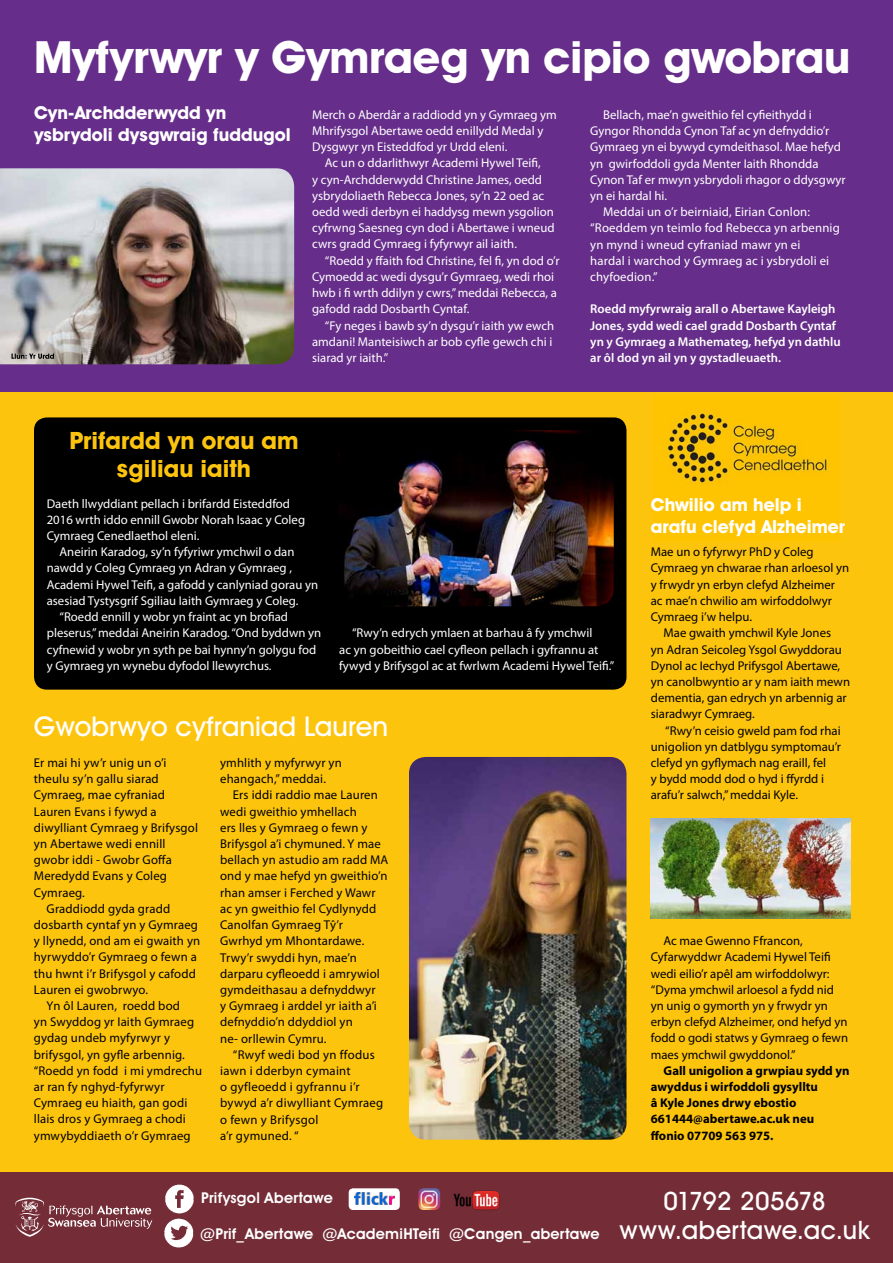
<style>
.page{position:relative;width:893px;height:1263px;background:#fff}
.page>*{position:absolute;margin:0;border:0;box-sizing:border-box;transform-origin:0 0}
.t1{font:700 44.7px "Avant Garde IT Cby BT";letter-spacing:-.01em;color:#fff}
.t2{font:500 27.45px "Avant Garde IT Cby BT";color:#fff}
.t3{font:500 25.5px "Avant Garde IT Cby BT";letter-spacing:-.02em;color:#fff}
.t4{font:700 24px/28.8px "Avant Garde IT Cby BT";color:#fdc40e;text-align:center}
.t5{font:700 18px/21.6px "Avant Garde IT Cby BT";color:#fff}
.t6{font:600 15px "Avant Garde IT Cby BT";letter-spacing:.015em;color:#fff}
.t7{font:12.75px/16.2px "Myriad Pro";letter-spacing:.01em;color:#000}
.t8{font:12.75px/16.2px "Myriad Pro";color:#fff}
.t9{font:600 12.75px/16.2px "Myriad Pro";color:#fff}
.t10{font:700 12.75px/16.2px "Myriad Pro";color:#000}
.s1{font-weight:500;font-size:25.5px}
</style>
<div class="page">
<div style="left:0;top:0;width:893px;height:392px;background:#662e8a"></div>
<div style="left:0;top:392px;width:893px;height:795px;background:#fdc40e"></div>
<img style="left:654px;top:395px;width:186px;height:147px">
<div style="left:0;top:1172px;width:893px;height:91px;background:#742d37"></div>
<img style="left:164px;top:1184px;width:30px;height:64px">
<svg style="left:15px;top:1198px;width:137px;height:39px"></svg>
<div style="left:349px;top:1188px;width:51px;height:22px;background:#fff;border-radius:4px"></div>
<img style="left:354px;top:1192px;width:40px;height:12px">
<img style="left:453px;top:1190px;width:47px;height:21px">
<img style="left:418px;top:1188px;width:22px;height:22px">
<div style="left:34px;top:417px;width:592px;height:273px;background:#000;border-radius:13px"></div>
<img style="left:651px;top:818px;width:199px;height:100px">
<img style="left:338px;top:430px;width:276px;height:176px">
<img style="left:0;top:168px;width:294px;height:196px">
<svg style="left:11px;top:354px;width:43px;height:5px"></svg>
<img style="left:409px;top:757px;width:217px;height:383px">
<h1 class="t1" style="left:34px;top:30px;width:818px">Myfyrwyr y Gymraeg yn cipio gwobrau</h1>
<h3 class="t5" style="left:34px;top:102px;width:258px">Cyn-Archdderwydd yn ysbrydoli dysgwraig fuddugol</h3>
<p class="t8" style="left:312px;top:106px;width:246px">Merch o Aberdâr a raddiodd yn y Gymraeg ym<br>Mhrifysgol Abertawe oedd enillydd Medal y<br>Dysgwyr yn Eisteddfod yr Urdd eleni.</p>
<p class="t8" style="left:312px;top:155px;width:244px;text-indent:13px">Ac un o ddarlithwyr Academi Hywel Teifi,<br>y cyn-Archdderwydd Christine James, oedd ysbrydoliaeth Rebecca Jones, sy’n 22 oed ac oedd wedi derbyn ei haddysg mewn ysgolion cyfrwng Saesneg cyn dod i Abertawe i wneud cwrs gradd Cymraeg i fyfyrwyr ail iaith.</p>
<p class="t8" style="left:312px;top:252px;width:249px;text-indent:13px">“Roedd y ffaith fod Christine, fel fi, yn dod o’r Cymoedd ac wedi dysgu’r Gymraeg, wedi rhoi hwb i fi wrth ddilyn y cwrs,” meddai Rebecca, a gafodd radd Dosbarth Cyntaf.</p>
<p class="t8" style="left:312px;top:317px;width:244px;text-indent:13px">“Fy neges i bawb sy’n dysgu’r iaith yw ewch amdani! Manteisiwch ar bob cyfle gewch chi i siarad yr iaith.”</p>
<p class="t8" style="left:603px;top:106px;width:210px">Bellach, mae’n gweithio fel cyfieithydd i</p>
<p class="t8" style="left:590px;top:123px;width:240px">Gyngor Rhondda Cynon Taf ac yn defnyddio’r</p>
<p class="t8" style="left:590px;top:139px;width:252px">Gymraeg yn ei bywyd cymdeithasol. Mae hefyd</p>
<p class="t8" style="left:590px;top:155px;width:230px">yn gwirfoddoli gyda Menter Iaith Rhondda</p>
<p class="t8" style="left:590px;top:171px;width:257px">Cynon Taf er mwyn ysbrydoli rhagor o ddysgwyr</p>
<p class="t8" style="left:590px;top:187px;width:78px">yn ei hardal hi.</p>
<p class="t8" style="left:603px;top:204px;width:209px">Meddai un o’r beirniaid, Eirian Conlon:</p>
<p class="t8" style="left:590px;top:220px;width:251px">“Roeddem yn teimlo fod Rebecca yn arbennig</p>
<p class="t8" style="left:590px;top:236px;width:212px">yn mynd i wneud cyfraniad mawr yn ei</p>
<p class="t8" style="left:590px;top:252px;width:240px">hardal i warchod y Gymraeg ac i ysbrydoli ei</p>
<p class="t8" style="left:590px;top:268px;width:69px">chyfoedion.”</p>
<p class="t9" style="left:590px;top:301px;width:252px">Roedd myfyrwraig arall o Abertawe Kayleigh Jones, sydd wedi cael gradd Dosbarth Cyntaf yn y Gymraeg a Mathemateg, hefyd yn dathlu ar ôl dod yn ail yn y gystadleuaeth.</p>
<h3 class="t4" style="left:69px;top:425px;width:231px">Prifardd yn orau am sgiliau iaith</h3>
<p class="t8" style="left:47px;top:495px;width:260px">Daeth llwyddiant pellach i brifardd Eisteddfod<br>2016 wrth iddo ennill Gwobr Norah Isaac y Coleg<br>Cymraeg Cenedlaethol eleni.</p>
<p class="t8" style="left:60px;top:544px;width:236px">Aneirin Karadog, sy’n fyfyriwr ymchwil o dan</p>
<p class="t8" style="left:47px;top:560px;width:247px">nawdd y Coleg Cymraeg yn Adran y Gymraeg ,</p>
<p class="t8" style="left:47px;top:576px;width:273px">Academi Hywel Teifi, a gafodd y canlyniad gorau yn</p>
<p class="t8" style="left:47px;top:592px;width:253px">asesiad Tystysgrif Sgiliau Iaith Gymraeg y Coleg.</p>
<p class="t8" style="left:60px;top:608px;width:230px">“Roedd ennill y wobr yn fraint ac yn brofiad</p>
<p class="t8" style="left:47px;top:625px;width:276px">pleserus,” meddai Aneirin Karadog. “Ond byddwn yn</p>
<p class="t8" style="left:47px;top:641px;width:271px">cyfnewid y wobr yn syth pe bai hynny’n golygu fod</p>
<p class="t8" style="left:47px;top:657px;width:226px">y Gymraeg yn wynebu dyfodol llewyrchus.</p>
<p class="t8" style="left:339px;top:625px;width:277px;text-indent:13px">“Rwy’n edrych ymlaen at barhau â fy ymchwil<br>ac yn gobeithio cael cyfleon pellach i gyfrannu at fywyd y Brifysgol ac at fwrlwm Academi Hywel Teifi.”</p>
<h2 class="t2" style="left:34px;top:709px;width:356px">Gwobrwyo cyfraniad Lauren</h2>
<p class="t7" style="left:34px;top:754px;width:134px">Er mai hi yw’r unig un o’i</p>
<p class="t7" style="left:34px;top:770px;width:126px">theulu sy’n gallu siarad</p>
<p class="t7" style="left:34px;top:787px;width:133px">Cymraeg, mae cyfraniad</p>
<p class="t7" style="left:34px;top:803px;width:124px">Lauren Evans i fywyd a</p>
<p class="t7" style="left:34px;top:819px;width:166px">diwylliant Cymraeg y Brifysgol</p>
<p class="t7" style="left:34px;top:835px;width:133px">yn Abertawe wedi ennill</p>
<p class="t7" style="left:34px;top:851px;width:140px">gwobr iddi - Gwobr Goffa</p>
<p class="t7" style="left:34px;top:868px;width:135px">Meredydd Evans y Coleg</p>
<p class="t7" style="left:34px;top:884px;width:53px">Cymraeg.</p>
<p class="t7" style="left:47px;top:900px;width:125px">Graddiodd gyda gradd</p>
<p class="t7" style="left:34px;top:916px;width:166px">dosbarth cyntaf yn y Gymraeg</p>
<p class="t7" style="left:34px;top:932px;width:168px">y llynedd, ond am ei gwaith yn</p>
<p class="t7" style="left:34px;top:949px;width:165px">hyrwyddo’r Gymraeg o fewn a</p>
<p class="t7" style="left:34px;top:965px;width:164px">thu hwnt i’r Brifysgol y cafodd</p>
<p class="t7" style="left:34px;top:981px;width:116px">Lauren ei gwobrwyo.</p>
<p class="t7" style="left:47px;top:997px;width:135px">Yn ôl Lauren, roedd bod</p>
<p class="t7" style="left:34px;top:1014px;width:162px">yn Swyddog yr Iaith Gymraeg</p>
<p class="t7" style="left:34px;top:1030px;width:138px">gydag undeb myfyrwyr y</p>
<p class="t7" style="left:34px;top:1046px;width:153px">brifysgol, yn gyfle arbennig.</p>
<p class="t7" style="left:34px;top:1062px;width:170px">“Roedd yn fodd i mi ymdrechu</p>
<p class="t7" style="left:34px;top:1078px;width:132px">ar ran fy nghyd-fyfyrwyr</p>
<p class="t7" style="left:34px;top:1095px;width:155px">Cymraeg eu hiaith, gan godi</p>
<p class="t7" style="left:34px;top:1111px;width:153px">llais dros y Gymraeg a chodi</p>
<p class="t7" style="left:34px;top:1127px;width:158px">ymwybyddiaeth o’r Gymraeg</p>
<p class="t7" style="left:220px;top:754px;width:123px">ymhlith y myfyrwyr yn ehangach,” meddai.</p>
<p class="t7" style="left:220px;top:787px;width:170px;text-indent:13px">Ers iddi raddio mae Lauren wedi gweithio ymhellach<br>ers lles y Gymraeg o fewn y<br>Brifysgol a’i chymuned. Y mae bellach yn astudio am radd MA ond y mae hefyd yn gweithio’n rhan amser i Ferched y Wawr ac yn gweithio fel Cydlynydd<br>Canolfan Gymraeg Tŷ’r<br>Gwrhyd ym Mhontardawe.<br>Trwy’r swyddi hyn, mae’n darparu cyfleoedd i amrywiol gymdeithasau a defnyddwyr<br>y Gymraeg i arddel yr iaith a’i defnyddio’n ddyddiol yn<br>ne- orllewin Cymru.</p>
<p class="t7" style="left:220px;top:1046px;width:165px;text-indent:13px">“Rwyf wedi bod yn ffodus iawn i dderbyn cymaint<br>o gyfleoedd i gyfrannu i’r bywyd a’r diwylliant Cymraeg o fewn y Brifysgol<br>a’r gymuned. “</p>
<h3 class="t5" style="left:651px;top:494px;width:196px">Chwilio am help i arafu clefyd Alzheimer</h3>
<p class="t7" style="left:651px;top:544px;width:200px">Mae un o fyfyrwyr PhD y Coleg<br>Cymraeg yn chwarae rhan arloesol yn y frwydr yn erbyn clefyd Alzheimer ac mae’n chwilio am wirfoddolwyr<br>Cymraeg i’w helpu.</p>
<p class="t7" style="left:651px;top:625px;width:201px;text-indent:13px">Mae gwaith ymchwil Kyle Jones<br>yn Adran Seicoleg Ysgol Gwyddorau<br>Dynol ac Iechyd Prifysgol Abertawe, yn canolbwyntio ar y nam iaith mewn dementia, gan edrych yn arbennig ar siaradwyr Cymraeg.</p>
<p class="t7" style="left:651px;top:722px;width:192px;text-indent:14px">“Rwy’n ceisio gweld pam fod rhai unigolion yn datblygu symptomau’r clefyd yn gyflymach nag eraill, fel<br>y bydd modd dod o hyd i ffyrdd i arafu’r salwch,” meddai Kyle.</p>
<p class="t7" style="left:651px;top:933px;width:199px;text-indent:13px">Ac mae Gwenno Ffrancon,<br>Cyfarwyddwr Academi Hywel Teifi wedi eilio’r apêl am wirfoddolwyr: “Dyma ymchwil arloesol a fydd nid yn unig o gymorth yn y frwydr yn erbyn clefyd Alzheimer, ond hefyd yn fodd o godi statws y Gymraeg o fewn maes ymchwil gwyddonol.”</p>
<p class="t10" style="left:651px;top:1062px;width:200px;text-indent:13px">Gall unigolion a grwpiau sydd yn awyddus i wirfoddoli gysylltu<br>â Kyle Jones drwy ebostio<br>661444@abertawe.ac.uk neu ffonio 07709 563 975.</p>
<h3 class="t3" style="left:663px;top:1185px;width:164px">01792 205678</h3>
<p class="t6" style="left:200px;top:1224px;width:671px">@Prif_Abertawe @AcademiHTeifi @Cangen_abertawe <span class="s1">www.abertawe.ac.uk</span></p>
<p class="t6" style="left:201px;top:1188px;width:133px">Prifysgol Abertawe</p>
</div>
